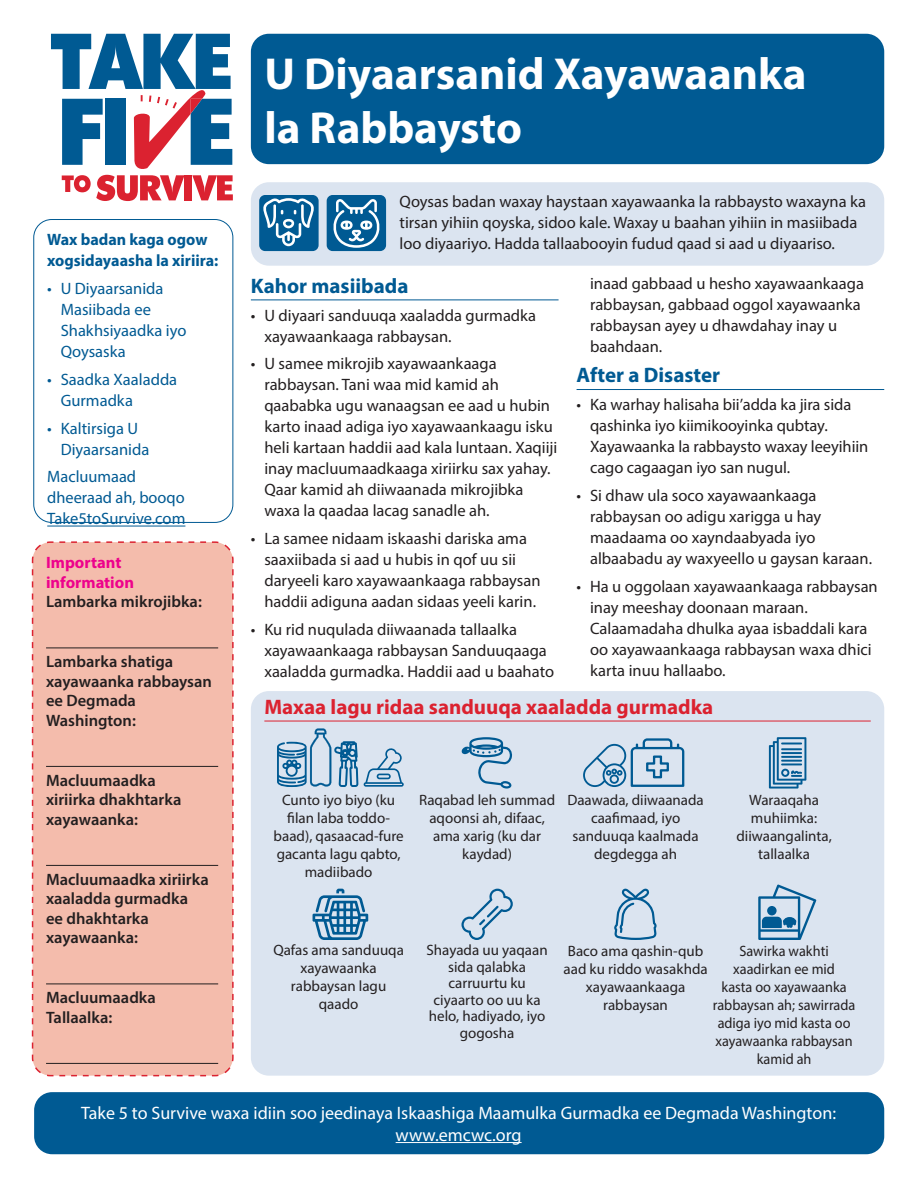
<style>
.page{position:relative;width:918px;height:1188px;background:#fff}
.page>*{position:absolute;margin:0;border:0;box-sizing:border-box;transform-origin:0 0}
.t1{font:700 45px/54px "Myriad Pro";color:#fff}
.t2{font:700 21px "Myriad Pro";color:#db2230}
.t3{font:700 21px "Myriad Pro";color:#005a93}
.t4{font:18px/21.6px "Myriad Pro";color:#fff;text-align:center}
.t5{font:16.5px/21px "Myriad Pro";color:#231f20}
.t6{font:600 16.5px/19.5px "Myriad Pro";color:#231f20}
.t7{font:16.5px/21px "Myriad Pro";color:#005a93}
.t8{font:700 16.5px/21px "Myriad Pro";color:#005a93}
.t9{font:700 16.5px/19.5px "Myriad Pro";color:#ed028c}
.t10{font:15px/18px "Myriad Pro";color:#231f20;text-align:center}
.t11{font:15px/18px "Myriad Pro";color:#231f20;text-align:center;scale:.95 1}
</style>
<div class="page">
<div style="left:33px;top:219px;width:200px;height:304px;border:1px solid #005a93;border-radius:18px"></div>
<div style="left:31px;top:541px;width:203px;height:536px;background:#f4bcac"></div>
<div style="left:251px;top:34px;width:633px;height:130px;background:#005a93;border-radius:18px"></div>
<svg style="left:51px;top:34px;width:182px;height:167px"></svg>
<hr style="left:47px;top:526px;width:138px;height:1px;background:#005a93">
<div style="left:34px;top:1092px;width:850px;height:62px;background:#005a93;border-radius:18px"></div>
<hr style="left:396px;top:1142px;width:126px;height:1px;background:#fff">
<hr style="left:46px;top:648px;width:172px;height:1px;background:#231f20">
<hr style="left:46px;top:766px;width:172px;height:1px;background:#231f20">
<hr style="left:46px;top:865px;width:172px;height:1px;background:#231f20">
<hr style="left:46px;top:984px;width:172px;height:1px;background:#231f20">
<hr style="left:46px;top:1063px;width:172px;height:1px;background:#231f20">
<div style="left:251px;top:182px;width:633px;height:84px;background:#dbe4f0;border-radius:18px"></div>
<hr style="left:251px;top:300px;width:308px;height:1px;background:#005a93">
<hr style="left:577px;top:389px;width:307px;height:1px;background:#005a93">
<div style="left:251px;top:691px;width:633px;height:385px;background:#dbe4f0;border-radius:18px"></div>
<hr style="left:264px;top:721px;width:607px;height:1px;background:#db2230">
<svg style="left:313px;top:889px;width:55px;height:51px"></svg>
<svg style="left:769px;top:737px;width:37px;height:52px"></svg>
<svg style="left:461px;top:737px;width:51px;height:52px"></svg>
<svg style="left:461px;top:889px;width:52px;height:51px"></svg>
<svg style="left:614px;top:889px;width:43px;height:51px"></svg>
<svg style="left:758px;top:885px;width:58px;height:55px"></svg>
<div style="left:259px;top:195px;width:60px;height:56px;background:#005a93;border-radius:6px"></div>
<div style="left:327px;top:195px;width:59px;height:56px;background:#005a93;border-radius:6px"></div>
<svg style="left:263px;top:198px;width:51px;height:48px"></svg>
<svg style="left:333px;top:199px;width:47px;height:49px"></svg>
<svg style="left:364px;top:748px;width:40px;height:39px"></svg>
<svg style="left:277px;top:728px;width:81px;height:59px"></svg>
<svg style="left:583px;top:738px;width:101px;height:49px"></svg>
<p class="t8" style="left:47px;top:229px;width:173px">Wax badan kaga ogow xogsidayaasha la xiriira:</p>
<p class="t7" style="left:61px;top:278px;width:127px;text-indent:-13px">• U Diyaarsanida<br>Masiibada ee<br>Shakhsiyaadka iyo<br>Qoysaska</p>
<p class="t7" style="left:61px;top:369px;width:118px;text-indent:-13px">• Saadka Xaaladda<br>Gurmadka</p>
<p class="t7" style="left:61px;top:417px;width:90px;text-indent:-13px">• Kaltirsiga U<br>Diyaarsanida</p>
<p class="t7" style="left:47px;top:466px;width:140px">Macluumaad dheeraad ah, booqo<br>Take5toSurvive.com</p>
<p class="t9" style="left:46px;top:552px;width:89px">Important information</p>
<p class="t6" style="left:46px;top:591px;width:157px">Lambarka mikrojibka:</p>
<p class="t6" style="left:46px;top:651px;width:167px">Lambarka shatiga xayawaanka rabbaysan ee Degmada<br>Washington:</p>
<p class="t6" style="left:46px;top:770px;width:137px">Macluumaadka xiriirka dhakhtarka xayawaanka:</p>
<p class="t6" style="left:46px;top:869px;width:164px">Macluumaadka xiriirka xaaladda gurmadka ee dhakhtarka xayawaanka:</p>
<p class="t6" style="left:46px;top:987px;width:111px">Macluumaadka<br>Tallaalka:</p>
<h1 class="t1" style="left:264px;top:45px;width:544px">U Diyaarsanid Xayawaanka la Rabbaysto</h1>
<p class="t5" style="left:400px;top:190px;width:468px">Qoysas badan waxay haystaan xayawaanka la rabbaysto waxayna ka tirsan yihiin qoyska, sidoo kale. Waxay u baahan yihiin in masiibada loo diyaariyo. Hadda tallaabooyin fudud qaad si aad u diyaariso.</p>
<p class="t3" style="left:251px;top:272px;width:159px">Kahor masiibada</p>
<p class="t5" style="left:264px;top:304px;width:273px;text-indent:-13px">• U diyaari sanduuqa xaaladda gurmadka xayawaankaaga rabbaysan.</p>
<p class="t5" style="left:264px;top:353px;width:295px;text-indent:-13px">• U samee mikrojib xayawaankaaga rabbaysan. Tani waa mid kamid ah qaababka ugu wanaagsan ee aad u hubin karto inaad adiga iyo xayawaankaagu isku heli kartaan haddii aad kala luntaan. Xaqiiji inay macluumaadkaaga xiriirku sax yahay.<br>Qaar kamid ah diiwaanada mikrojibka waxa la qaadaa lacag sanadle ah.</p>
<p class="t5" style="left:264px;top:528px;width:278px;text-indent:-13px">• La samee nidaam iskaashi dariska ama saaxiibada si aad u hubis in qof uu sii daryeeli karo xayawaankaaga rabbaysan haddii adiguna aadan sidaas yeeli karin.</p>
<p class="t5" style="left:264px;top:619px;width:291px;text-indent:-13px">• Ku rid nuqulada diiwaanada tallaalka xayawaankaaga rabbaysan Sanduuqaaga xaaladda gurmadka. Haddii aad u baahato</p>
<p class="t5" style="left:590px;top:273px;width:275px">inaad gabbaad u hesho xayawaankaaga rabbaysan, gabbaad oggol xayawaanka rabbaysan ayey u dhawdahay inay u baahdaan.</p>
<p class="t3" style="left:577px;top:362px;width:145px">After a Disaster</p>
<p class="t5" style="left:590px;top:394px;width:280px;text-indent:-13px">• Ka warhay halisaha bii’adda ka jira sida qashinka iyo kiimikooyinka qubtay.<br>Xayawaanka la rabbaysto waxay leeyihiin cago cagaagan iyo san nugul.</p>
<p class="t5" style="left:590px;top:485px;width:284px;text-indent:-13px">• Si dhaw ula soco xayawaankaaga rabbaysan oo adigu xarigga u hay maadaama oo xayndaabyada iyo albaabadu ay waxyeello u gaysan karaan.</p>
<p class="t5" style="left:590px;top:575px;width:289px;text-indent:-13px">• Ha u oggolaan xayawaankaaga rabbaysan inay meeshay doonaan maraan.<br>Calaamadaha dhulka ayaa isbaddali kara oo xayawaankaaga rabbaysan waxa dhici karta inuu hallaabo.</p>
<p class="t2" style="left:264px;top:693px;width:450px">Maxaa lagu ridaa sanduuqa xaaladda gurmadka</p>
<p class="t10" style="left:274px;top:791px;width:132px">Cunto iyo biyo (ku filan laba toddo&shy;baad), qasaacad-fure gacanta lagu qabto, madiibado</p>
<p class="t10" style="left:419px;top:791px;width:138px">Raqabad leh summad aqoonsi ah, difaac, ama xarig (ku dar kaydad)</p>
<p class="t10" style="left:567px;top:791px;width:138px">Daawada, diiwaanada caafimaad, iyo sanduuqa kaalmada degdegga ah</p>
<p class="t10" style="left:736px;top:791px;width:97px">Waraaqaha muhiimka: diiwaangalinta, tallaalka</p>
<p class="t10" style="left:273px;top:941px;width:132px">Qafas ama sanduuqa xayawaanka rabbaysan lagu qaado</p>
<p class="t10" style="left:427px;top:942px;width:123px;line-height:16.5px">Shayada uu yaqaan sida qalabka carruurtu ku ciyaarto oo uu ka helo, hadiyado, iyo gogosha</p>
<p class="t10" style="left:564px;top:942px;width:146px">Baco ama qashin-qub aad ku riddo wasakhda xayawaankaaga rabbaysan</p>
<p class="t11" style="left:713px;top:942px;width:152px">Sawirka wakhti xaadirkan ee mid<br>kasta oo xayawaanka rabbaysan ah; sawirrada adiga iyo mid kasta oo xayawaanka rabbaysan kamid ah</p>
<p class="t4" style="left:81px;top:1102px;width:756px">Take 5 to Survive waxa idiin soo jeedinaya Iskaashiga Maamulka Gurmadka ee Degmada Washington: www.emcwc.org</p>
</div>
